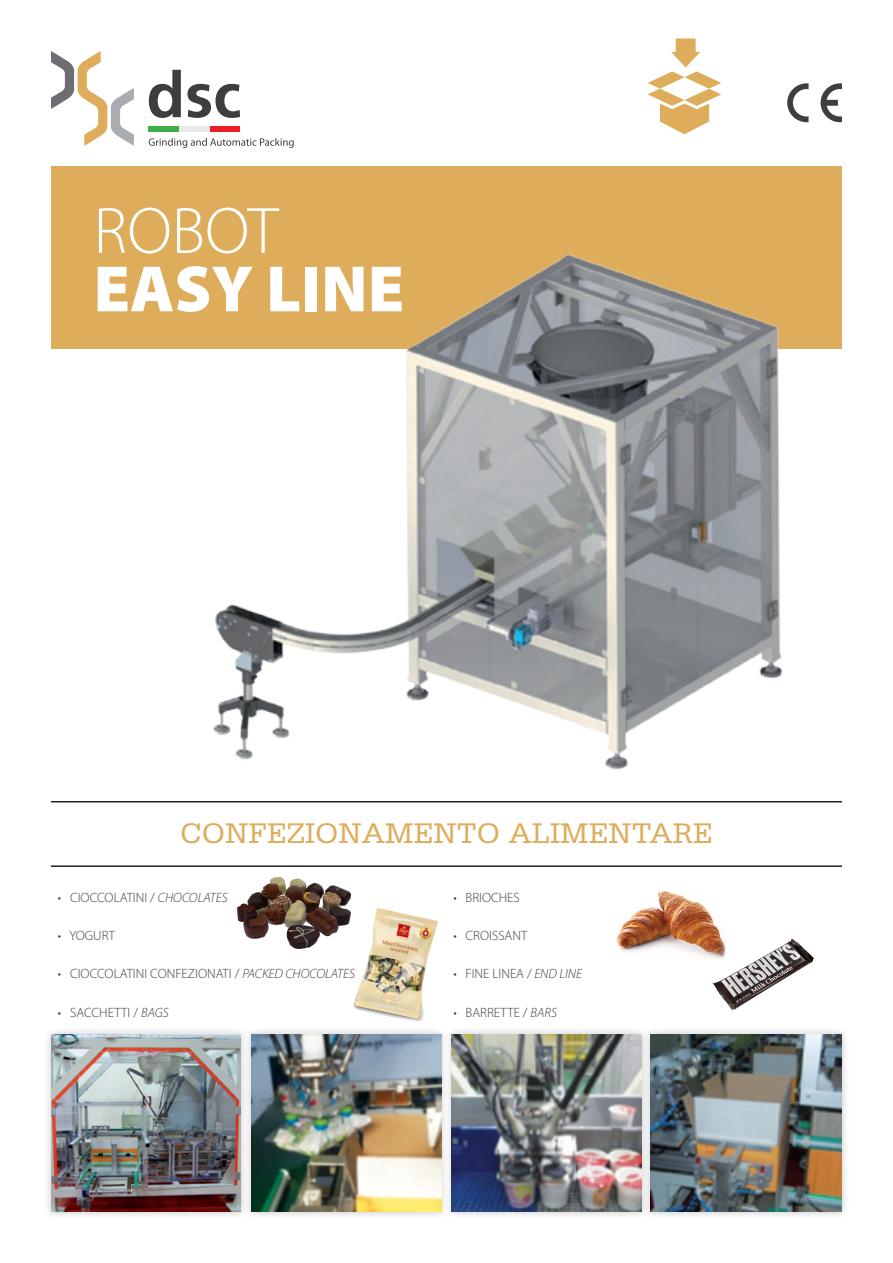
<style>
.page{position:relative;width:893px;height:1263px;background:#fff}
.page>*{position:absolute;margin:0;border:0;box-sizing:border-box;transform-origin:0 0}
.t1{font:900 66px "Myriad Pro";color:#fff}
.t2{font:300 66px "Myriad Pro";color:#fff}
.t3{font:30px "Serifa Std";color:#dead5c}
.t4{font:300 13.5px "Myriad Pro";color:#3e3e3f}
.s1{font-style:italic}
</style>
<div class="page">
<img style="left:713px;top:938px;width:101px;height:72px">
<img style="left:616px;top:890px;width:112px;height:69px">
<img style="left:238px;top:877px;width:113px;height:72px">
<div style="left:51px;top:166px;width:791px;height:183px;background:#dead5c"></div>
<hr style="left:51px;top:801px;width:791px;height:1px;background:#231f20">
<hr style="left:51px;top:865px;width:791px;height:2px;background:#231f20">
<svg style="left:648px;top:38px;width:73px;height:96px"></svg>
<img style="left:354px;top:908px;width:84px;height:114px">
<img style="left:191px;top:253px;width:609px;height:550px">
<svg style="left:787px;top:83px;width:21px;height:39px"></svg>
<svg style="left:821px;top:83px;width:21px;height:39px"></svg>
<svg style="left:149px;top:70px;width:32px;height:48px"></svg>
<svg style="left:187px;top:84px;width:53px;height:34px"></svg>
<svg style="left:51px;top:51px;width:83px;height:95px"></svg>
<div style="left:149px;top:126px;width:30px;height:5px;background:#3eae49"></div>
<div style="left:209px;top:126px;width:31px;height:5px;background:#ee1d23"></div>
<div style="left:179px;top:126px;width:30px;height:5px;background:#e8e8e9"></div>
<svg style="left:149px;top:138px;width:145px;height:10px"></svg>
<div style="left:43px;top:1026px;width:206px;height:194px;background:#231f20;opacity:.25"></div>
<img style="left:51px;top:1034px;width:190px;height:178px">
<div style="left:243px;top:1026px;width:206px;height:194px;background:#231f20;opacity:.25"></div>
<img style="left:251px;top:1034px;width:190px;height:178px">
<div style="left:444px;top:1026px;width:206px;height:194px;background:#231f20;opacity:.25"></div>
<img style="left:452px;top:1034px;width:189px;height:178px">
<div style="left:642px;top:1026px;width:208px;height:194px;background:#231f20;opacity:.25"></div>
<img style="left:651px;top:1034px;width:191px;height:178px">
<p class="t2" style="left:94px;top:194px;width:186px">ROBOT</p>
<p class="t1" style="left:94px;top:252px;width:312px">EASY LINE</p>
<p class="t3" style="left:180px;top:817px;width:534px">CONFEZIONAMENTO ALIMENTARE</p>
<p class="t4" style="left:58px;top:890px;width:171px">• CIOCCOLATINI / <span class="s1">CHOCOLATES</span></p>
<p class="t4" style="left:453px;top:890px;width:68px">• BRIOCHES</p>
<p class="t4" style="left:58px;top:928px;width:59px">• YOGURT</p>
<p class="t4" style="left:453px;top:928px;width:76px">• CROISSANT</p>
<p class="t4" style="left:58px;top:966px;width:299px">• CIOCCOLATINI CONFEZIONATI / <span class="s1">PACKED CHOCOLATES</span></p>
<p class="t4" style="left:453px;top:966px;width:130px">• FINE LINEA / <span class="s1">END LINE</span></p>
<p class="t4" style="left:58px;top:1005px;width:112px">• SACCHETTI / <span class="s1">BAGS</span></p>
<p class="t4" style="left:453px;top:1005px;width:105px">• BARRETTE / <span class="s1">BARS</span></p>
</div>
